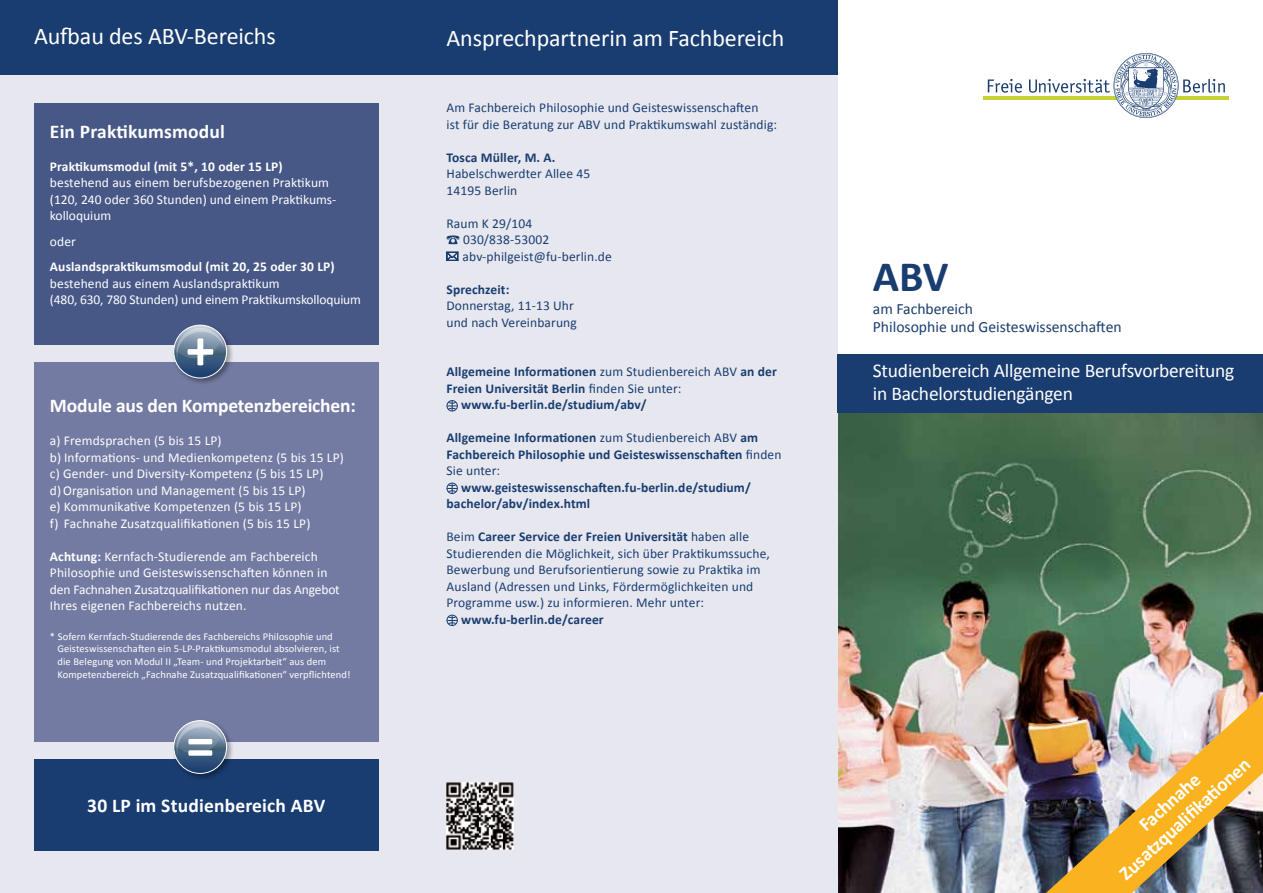
<style>
.page{position:relative;width:1263px;height:893px;background:#fff}
.page>*{position:absolute;margin:0;border:0;box-sizing:border-box;transform-origin:0 0}
.t1{font:700 57.6px "Calibri";color:#fff}
.t2{font:700 43.5px "Calibri";color:#193d70}
.t3{font:24px "Calibri";letter-spacing:-.005em;color:#fff}
.t4{font:700 19.5px/22.5px "Calibri";color:#fff;text-align:center}
.t5{font:19.5px/22.5px "Calibri";letter-spacing:-.01em;color:#fff}
.t6{font:15.6px/18px "Calibri";color:#193d70}
.t7{font:13.5px/16.5px "Calibri";letter-spacing:.01em;color:#fff}
.t8{font:13.5px/16.5px "Calibri";letter-spacing:.01em;color:#193d70}
.t9{font:700 13.5px/16.5px "Calibri";letter-spacing:.01em;color:#193d70}
.t10{font:13.5px/16.5px "Calibri";letter-spacing:-.01em;color:#fff}
.t11{font:700 13.5px "Calibri";letter-spacing:.01em;color:#fff}
.t12{font:10.5px/12.8px "Calibri";letter-spacing:.01em;color:#fff}
.s1{font-weight:700}
.s2{font-weight:400}
</style>
<div class="page">
<img style="left:838px;top:413px;width:425px;height:480px">
<div style="left:0;top:0;width:838px;height:893px;background:#e7e7f0"></div>
<div style="left:0;top:0;width:838px;height:74px;background:#193d70"></div>
<svg style="left:446px;top:235px;width:13px;height:9px"></svg>
<svg style="left:446px;top:251px;width:12px;height:10px"></svg>
<div style="left:446px;top:400px;width:12px;height:11px;border:1px solid #193d70;border-radius:50%"></div>
<svg style="left:447px;top:401px;width:10px;height:10px"></svg>
<div style="left:446px;top:483px;width:12px;height:11px;border:1px solid #193d70;border-radius:50%"></div>
<svg style="left:447px;top:483px;width:10px;height:11px"></svg>
<div style="left:446px;top:615px;width:12px;height:11px;border:1px solid #193d70;border-radius:50%"></div>
<svg style="left:447px;top:615px;width:10px;height:11px"></svg>
<svg style="left:988px;top:79px;width:34px;height:14px"></svg>
<hr style="left:983px;top:96px;width:246px;height:4px;background:#c7d234">
<svg style="left:1029px;top:53px;width:196px;height:65px"></svg>
<div style="left:838px;top:355px;width:425px;height:58px;background:#193d70"></div>
<img style="left:1046px;top:694px;width:217px;height:199px">
<img style="left:446px;top:782px;width:67px;height:67px">
<div style="left:34px;top:759px;width:344px;height:91px;background:#193d70"></div>
<div style="left:34px;top:362px;width:344px;height:380px;background:#747ba2"></div>
<div style="left:34px;top:103px;width:344px;height:241px;background:#475887"></div>
<div style="left:172px;top:323px;width:63px;height:63px;background:#000;opacity:.36"></div>
<svg style="left:174px;top:325px;width:53px;height:53px"></svg>
<div style="left:173px;top:325px;width:54px;height:53px;border:1px solid #fff;border-radius:50%"></div>
<svg style="left:174px;top:325px;width:50px;height:36px"></svg>
<div style="left:172px;top:718px;width:63px;height:64px;background:#000;opacity:.36"></div>
<svg style="left:174px;top:721px;width:53px;height:52px"></svg>
<div style="left:173px;top:720px;width:54px;height:54px;border:1px solid #fff;border-radius:50%"></div>
<svg style="left:174px;top:721px;width:50px;height:35px"></svg>
<h3 class="t3" style="left:34px;top:20px;width:243px">Aufbau des ABV-Bereichs</h3>
<h3 class="t3" style="left:446px;top:23px;width:339px">Ansprechpartnerin am Fachbereich</h3>
<h3 class="t4" style="left:50px;top:120px;width:176px">Ein Praktikumsmodul</h3>
<p class="t11" style="left:50px;top:158px;width:234px">Praktikumsmodul (mit 5*, 10 oder 15 LP)</p>
<p class="t7" style="left:50px;top:175px;width:288px">bestehend aus einem berufsbezogenen Praktikum (120, 240 oder 360 Stunden) und einem Praktikums&shy;kolloquium</p>
<p class="t7" style="left:50px;top:233px;width:28px">oder</p>
<p class="t11" style="left:50px;top:258px;width:286px">Auslandspraktikumsmodul (mit 20, 25 oder 30 LP)</p>
<p class="t10" style="left:50px;top:275px;width:313px">bestehend aus einem Auslandspraktikum<br>(480, 630, 780 Stunden) und einem Praktikumskolloquium</p>
<h1 class="t1" style="left:186px;top:312px;width:30px">+</h1>
<h3 class="t4" style="left:50px;top:395px;width:307px">Module aus den Kompetenzbereichen:</h3>
<p class="t7" style="left:50px;top:433px;width:295px">a) Fremdsprachen (5 bis 15 LP)<br>b) Informations- und Medienkompetenz (5 bis 15 LP) c) Gender- und Diversity-Kompetenz (5 bis 15 LP)<br>d) Organisation und Management (5 bis 15 LP)<br>e) Kommunikative Kompetenzen (5 bis 15 LP)<br>f) Fachnahe Zusatzqualifikationen (5 bis 15 LP)</p>
<p class="t7" style="left:50px;top:548px;width:291px"><span class="s1">Achtung:</span> Kernfach-Studierende am Fachbereich Philosophie und Geisteswissenschaften können in den Fachnahen Zusatzqualifikationen nur das Angebot Ihres eigenen Fachbereichs nutzen.</p>
<p class="t12" style="left:57px;top:630px;width:295px;text-indent:-7px">* Sofern Kernfach-Studierende des Fachbereichs Philosophie und Geisteswissenschaften ein 5-LP-Praktikumsmodul absolvieren, ist die Belegung von Modul II „Team- und Projektarbeit“ aus dem Kompetenzbereich „Fachnahe Zusatzqualifikationen“ verpflichtend!</p>
<h1 class="t1" style="left:186px;top:708px;width:30px">=</h1>
<h3 class="t4" style="left:87px;top:794px;width:239px">30 LP im Studienbereich ABV</h3>
<p class="t8" style="left:446px;top:99px;width:332px">Am Fachbereich Philosophie und Geisteswissenschaften<br>ist für die Beratung zur ABV und Praktikumswahl zuständig:</p>
<p class="t9" style="left:446px;top:149px;width:111px">Tosca Müller, M. A.</p>
<p class="t8" style="left:446px;top:165px;width:145px">Habelschwerdter Allee 45<br>14195 Berlin</p>
<p class="t8" style="left:463px;top:215px;width:151px;text-indent:-16px">Raum K 29/104<br>030/838-53002 abv-philgeist@fu-berlin.de</p>
<p class="t9" style="left:446px;top:281px;width:64px">Sprechzeit:</p>
<p class="t8" style="left:446px;top:297px;width:132px">Donnerstag, 11-13 Uhr und nach Vereinbarung</p>
<p class="t9" style="left:446px;top:363px;width:332px">Allgemeine Informationen <span class="s2">zum Studienbereich ABV</span> an der</p>
<p class="t9" style="left:446px;top:380px;width:236px">Freien Universität Berlin <span class="s2">finden Sie unter:</span></p>
<p class="t9" style="left:461px;top:396px;width:187px">www.fu-berlin.de/studium/abv/</p>
<p class="t9" style="left:446px;top:429px;width:336px">Allgemeine Informationen <span class="s2">zum Studienbereich ABV</span> am<br>Fachbereich Philosophie und Geisteswissenschaften <span class="s2">finden<br>Sie unter:</span></p>
<p class="t9" style="left:446px;top:479px;width:306px;text-indent:15px">www.geisteswissenschaften.fu-berlin.de/studium/ bachelor/abv/index.html</p>
<p class="t8" style="left:446px;top:528px;width:325px">Beim <span class="s1">Career Service der Freien Universität</span> haben alle Studierenden die Möglichkeit, sich über Praktikumssuche, Bewerbung und Berufsorientierung sowie zu Praktika im Ausland (Adressen und Links, Fördermöglichkeiten und Programme usw.) zu informieren. Mehr unter:</p>
<p class="t9" style="left:461px;top:611px;width:144px">www.fu-berlin.de/career</p>
<h2 class="t2" style="left:873px;top:249px;width:77px">ABV</h2>
<p class="t6" style="left:873px;top:300px;width:250px">am Fachbereich<br>Philosophie und Geisteswissenschaften</p>
<h3 class="t5" style="left:873px;top:360px;width:363px">Studienbereich Allgemeine Berufsvorbereitung in Bachelorstudiengängen</h3>
<h3 class="t4" style="left:1099px;top:852px;width:171px;rotate:-43deg">Fachnahe<br>Zusatzqualifi kati onen</h3>
</div>
